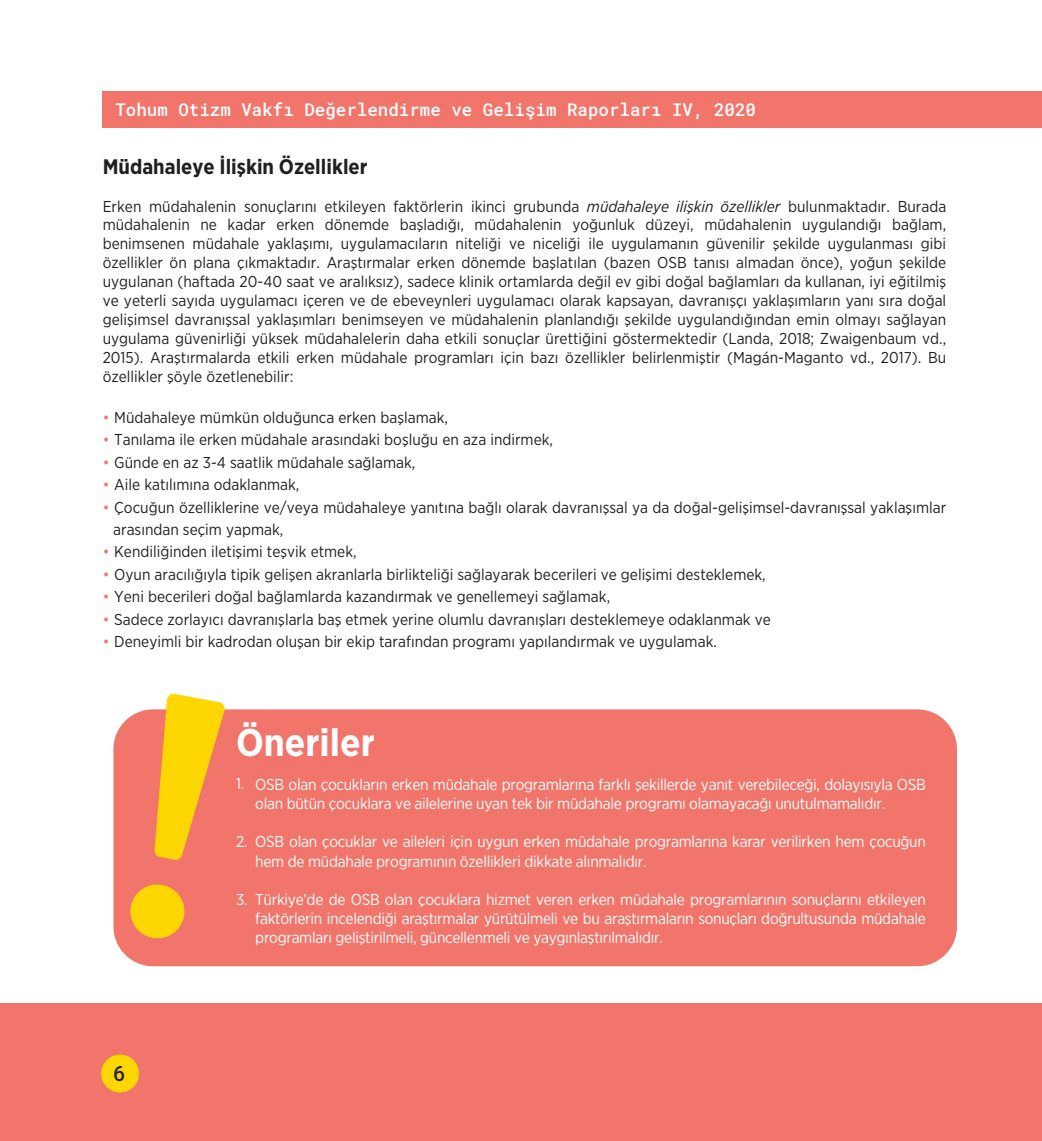
<style>
.page{position:relative;width:1042px;height:1141px;background:#fff}
.page>*{position:absolute;margin:0;border:0;box-sizing:border-box;transform-origin:0 0}
.t1{font:700 38.5px "Gotham Narrow";color:#fff}
.t2{font:700 21px "Gotham Narrow";color:#231f20}
.t3{font:500 21px "Roboto Mono";color:#231f20}
.t4{font:500 17.5px "Roboto Mono";color:#fff}
.t5{font:15.75px/18.9px "Gotham Narrow";color:#231f20;text-align:justify}
.t6{font:15.75px/19.2px "Gotham Narrow";letter-spacing:-.02em;color:#fff}
.s1{font-style:italic}
.s2{color:#f2756b}
</style>
<div class="page">
<div style="left:0;top:1003px;width:1042px;height:138px;background:#f2756b"></div>
<div style="left:113px;top:709px;width:844px;height:257px;background:#f2756b;border-radius:40px"></div>
<svg style="left:128px;top:693px;width:97px;height:246px"></svg>
<div style="left:101px;top:1055px;width:38px;height:37px;background:#fed702;border-radius:50%"></div>
<div style="left:103px;top:91px;width:939px;height:36px;background:#f2756b"></div>
<p class="t4" style="left:115px;top:97px;width:642px">Tohum Otizm Vakfı Değerlendirme ve Gelişim Raporları IV, 2020</p>
<h2 class="t2" style="left:103px;top:153px;width:266px">Müdahaleye İlişkin Özellikler</h2>
<p class="t5" style="left:103px;top:196px;width:845px">Erken müdahalenin sonuçlarını etkileyen faktörlerin ikinci grubunda <span class="s1">müdahaleye ilişkin özellikler</span> bulunmaktadır. Burada müdahalenin ne kadar erken dönemde başladığı, müdahalenin yoğunluk düzeyi, müdahalenin uygulandığı bağlam, benimsenen müdahale yaklaşımı, uygulamacıların niteliği ve niceliği ile uygulamanın güvenilir şekilde uygulanması gibi özellikler ön plana çıkmaktadır. Araştırmalar erken dönemde başlatılan (bazen OSB tanısı almadan önce), yoğun şekilde uygulanan (haftada 20-40 saat ve aralıksız), sadece klinik ortamlarda değil ev gibi doğal bağlamları da kullanan, iyi eğitilmiş ve yeterli sayıda uygulamacı içeren ve de ebeveynleri uygulamacı olarak kapsayan, davranışçı yaklaşımların yanı sıra doğal gelişimsel davranışsal yaklaşımları benimseyen ve müdahalenin planlandığı şekilde uygulandığından emin olmayı sağlayan uygulama güvenirliği yüksek müdahalelerin daha etkili sonuçlar ürettiğini göstermektedir (Landa, 2018; Zwaigenbaum vd., 2015). Araştırmalarda etkili erken müdahale programları için bazı özellikler belirlenmiştir (Magán-Maganto vd., 2017). Bu özellikler şöyle özetlenebilir:</p>
<p class="t5" style="left:103px;top:408px;width:347px"><span class="s2">•</span> Müdahaleye mümkün olduğunca erken başlamak,</p>
<p class="t5" style="left:103px;top:430px;width:452px"><span class="s2">•</span> Tanılama ile erken müdahale arasındaki boşluğu en aza indirmek,</p>
<p class="t5" style="left:103px;top:452px;width:314px"><span class="s2">•</span> Günde en az 3-4 saatlik müdahale sağlamak,</p>
<p class="t5" style="left:103px;top:475px;width:198px"><span class="s2">•</span> Aile katılımına odaklanmak,</p>
<p class="t5" style="left:113px;top:495px;width:834px;line-height:22.4px;text-indent:-11px"><span class="s2">•</span> Çocuğun özelliklerine ve/veya müdahaleye yanıtına bağlı olarak davranışsal ya da doğal-gelişimsel-davranışsal yaklaşımlar arasından seçim yapmak,</p>
<p class="t5" style="left:103px;top:542px;width:255px"><span class="s2">•</span> Kendiliğinden iletişimi teşvik etmek,</p>
<p class="t5" style="left:103px;top:564px;width:664px"><span class="s2">•</span> Oyun aracılığıyla tipik gelişen akranlarla birlikteliği sağlayarak becerileri ve gelişimi desteklemek,</p>
<p class="t5" style="left:103px;top:587px;width:509px"><span class="s2">•</span> Yeni becerileri doğal bağlamlarda kazandırmak ve genellemeyi sağlamak,</p>
<p class="t5" style="left:103px;top:609px;width:670px"><span class="s2">•</span> Sadece zorlayıcı davranışlarla baş etmek yerine olumlu davranışları desteklemeye odaklanmak ve</p>
<p class="t5" style="left:103px;top:632px;width:616px"><span class="s2">•</span> Deneyimli bir kadrodan oluşan bir ekip tarafından programı yapılandırmak ve uygulamak.</p>
<h1 class="t1" style="left:236px;top:718px;width:140px">Öneriler</h1>
<h2 class="t3" style="left:113px;top:1059px;width:14px">6</h2>
<p class="t6" style="left:236px;top:774px;width:10px">1.</p>
<p class="t6" style="left:236px;top:832px;width:13px">2.</p>
<p class="t6" style="left:236px;top:889px;width:13px">3.</p>
<p class="t6" style="left:255px;top:774px;width:672px">OSB olan çocukların erken müdahale programlarına farklı şekillerde yanıt verebileceği, dolayısıyla OSB olan bütün çocuklara ve ailelerine uyan tek bir müdahale programı olamayacağı unutulmamalıdır.</p>
<p class="t6" style="left:255px;top:832px;width:672px">OSB olan çocuklar ve aileleri için uygun erken müdahale programlarına karar verilirken hem çocuğun hem de müdahale programının özellikleri dikkate alınmalıdır.</p>
<p class="t6" style="left:255px;top:889px;width:672px;text-align:justify">Türkiye’de de OSB olan çocuklara hizmet veren erken müdahale programlarının sonuçlarını etkileyen faktörlerin incelendiği araştırmalar yürütülmeli ve bu araştırmaların sonuçları doğrultusunda müdahale programları geliştirilmeli, güncellenmeli ve yaygınlaştırılmalıdır.</p>
</div>
